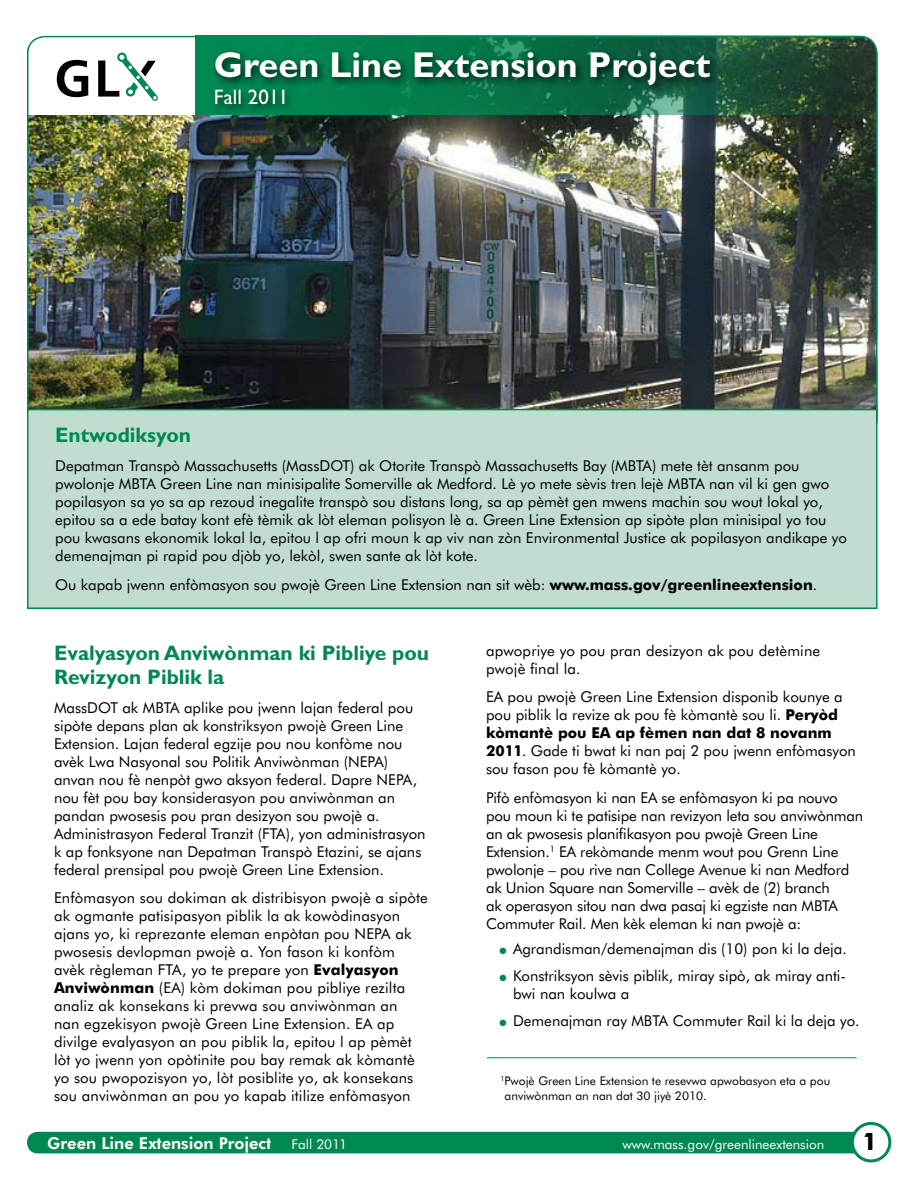
<style>
.page{position:relative;width:918px;height:1188px;background:#fff}
.page>*{position:absolute;margin:0;border:0;box-sizing:border-box;transform-origin:0 0}
.Masthead{font:700 36px "Gill Sans";color:#fff}
.t1{font:700 24px "Futura BT";color:#000}
.t2{font:700 21px/24px "Gill Sans";color:#008852}
.Masthead-2{font:21px "Gill Sans";color:#fff}
.t3{font:800 16.5px "Futura BT";color:#fff}
.Body{font:15px/18px "Futura BT";color:#000}
.Bullets508{font:15px/18px "Futura BT";color:#000}
.t4{font:13.5px "Futura BT";color:#fff}
.footnote{font:12px/14.4px "Futura BT";color:#000}
.s1{font-weight:700}
.s2{color:#008852}
.s3{font-weight:400;font-size:13.5px}
</style>
<div class="page">
<img style="left:27px;top:47px;width:848px;height:362px">
<div style="left:27px;top:1132px;width:864px;height:21px;background:#008852;border-radius:11px"></div>
<div style="left:852px;top:1123px;width:38px;height:38px;background:#fff;border-radius:50%"></div>
<div style="left:851px;top:1122px;width:40px;height:40px;border:3px solid #008852;border-radius:50%"></div>
<svg style="left:194px;top:35px;width:681px;height:80px;background:#1b5e3f"></svg>
<div style="left:28px;top:34px;width:166px;height:81px;background:#fff"></div>
<svg style="left:57px;top:60px;width:31px;height:37px"></svg>
<svg style="left:98px;top:53px;width:60px;height:48px"></svg>
<div style="left:27px;top:409px;width:851px;height:200px;background:#c1ddcf;border:2px solid #008852"></div>
<div style="left:211px;top:47px;width:510px;height:68px;background:#000;opacity:.75"></div>
<hr style="left:487px;top:1057px;width:370px;height:1px;background:#008852">
<p class="Masthead" style="left:214px;top:44px;width:498px">Green Line Extension Project</p>
<p class="Masthead-2" style="left:214px;top:85px;width:76px">Fall 2011</p>
<h1 class="t2" style="left:55px;top:423px;width:137px">Entwodiksyon</h1>
<p class="Body" style="left:55px;top:456px;width:793px">Depatman Transpò Massachusetts (MassDOT) ak Otorite Transpò Massachusetts Bay (MBTA) mete tèt ansanm pou pwolonje MBTA Green Line nan minisipalite Somerville ak Medford. Lè yo mete sèvis tren lejè MBTA nan vil ki gen gwo popilasyon sa yo sa ap rezoud inegalite transpò sou distans long, sa ap pèmèt gen mwens machin sou wout lokal yo, epitou sa a ede batay kont efè tèmik ak lòt eleman polisyon lè a. Green Line Extension ap sipòte plan minisipal yo tou pou kwasans ekonomik lokal la, epitou l ap ofri moun k ap viv nan zòn Environmental Justice ak popilasyon andikape yo demenajman pi rapid pou djòb yo, lekòl, swen sante ak lòt kote.</p>
<p class="Body" style="left:55px;top:575px;width:764px">Ou kapab jwenn enfòmasyon sou pwojè Green Line Extension nan sit wèb: <span class="s1">www.mass.gov/greenlineextension</span>.</p>
<h1 class="t2" style="left:54px;top:641px;width:377px">Evalyasyon Anviwònman ki Pibliye pou<br>Revizyon Piblik la</h1>
<p class="Body" style="left:54px;top:698px;width:373px">MassDOT ak MBTA aplike pou jwenn lajan federal pou sipòte depans plan ak konstriksyon pwojè Green Line Extension. Lajan federal egzije pou nou konfòme nou avèk Lwa Nasyonal sou Politik Anviwònman (NEPA) anvan nou fè nenpòt gwo aksyon federal. Dapre NEPA, nou fèt pou bay konsiderasyon pou anviwònman an pandan pwosesis pou pran desizyon sou pwojè a.<br>Administrasyon Federal Tranzit (FTA), yon administrasyon k ap fonksyone nan Depatman Transpò Etazini, se ajans federal prensipal pou pwojè Green Line Extension.</p>
<p class="Body" style="left:54px;top:889px;width:375px">Enfòmasyon sou dokiman ak distribisyon pwojè a sipòte ak ogmante patisipasyon piblik la ak kowòdinasyon ajans yo, ki reprezante eleman enpòtan pou NEPA ak pwosesis devlopman pwojè a. Yon fason ki konfòm avèk règleman FTA, yo te prepare yon <span class="s1">Evalyasyon Anviwònman</span> (EA) kòm dokiman pou pibliye rezilta analiz ak konsekans ki prevwa sou anviwònman an<br>nan egzekisyon pwojè Green Line Extension. EA ap divilge evalyasyon an pou piblik la, epitou l ap pèmèt lòt yo jwenn yon opòtinite pou bay remak ak kòmantè yo sou pwopozisyon yo, lòt posiblite yo, ak konsekans sou anviwònman an pou yo kapab itilize enfòmasyon</p>
<p class="Body" style="left:486px;top:641px;width:336px">apwopriye yo pou pran desizyon ak pou detèmine pwojè final la.</p>
<p class="Body" style="left:486px;top:688px;width:372px">EA pou pwojè Green Line Extension disponib kounye a pou piblik la revize ak pou fè kòmantè sou li. <span class="s1">Peryòd kòmantè pou EA ap fèmen nan dat 8 novanm 2011</span>. Gade ti bwat ki nan paj 2 pou jwenn enfòmasyon sou fason pou fè kòmantè yo.</p>
<p class="Body" style="left:486px;top:789px;width:379px">Pifò enfòmasyon ki nan EA se enfòmasyon ki pa nouvo pou moun ki te patisipe nan revizyon leta sou anviwònman an ak pwosesis planifikasyon pou pwojè Green Line Extension.<sup>1</sup> EA rekòmande menm wout pou Grenn Line pwolonje – pou rive nan College Avenue ki nan Medford ak Union Square nan Somerville – avèk de (2) branch<br>ak operasyon sitou nan dwa pasaj ki egziste nan MBTA Commuter Rail. Men kèk eleman ki nan pwojè a:</p>
<p class="Bullets508" style="left:500px;top:940px;width:349px"><span class="s2">●</span> Agrandisman/demenajman dis (10) pon ki la deja.</p>
<p class="Bullets508" style="left:513px;top:967px;width:335px;text-indent:-14px"><span class="s2">●</span> Konstriksyon sèvis piblik, miray sipò, ak miray anti&shy;bwi nan koulwa a</p>
<p class="Bullets508" style="left:500px;top:1011px;width:362px"><span class="s2">●</span> Demenajman ray MBTA Commuter Rail ki la deja yo.</p>
<p class="footnote" style="left:505px;top:1074px;width:327px;text-indent:-4px"><sup>1</sup>Pwojè Green Line Extension te resevwa apwobasyon eta a pou anviwònman an nan dat 30 jiyè 2010.</p>
<p class="t3" style="left:47px;top:1133px;width:301px">Green Line Extension Project <span class="s3">Fall 2011</span></p>
<p class="t4" style="left:623px;top:1136px;width:203px">www.mass.gov/greenlineextension</p>
<h2 class="t1" style="left:863px;top:1127px;width:16px">1</h2>
</div>
